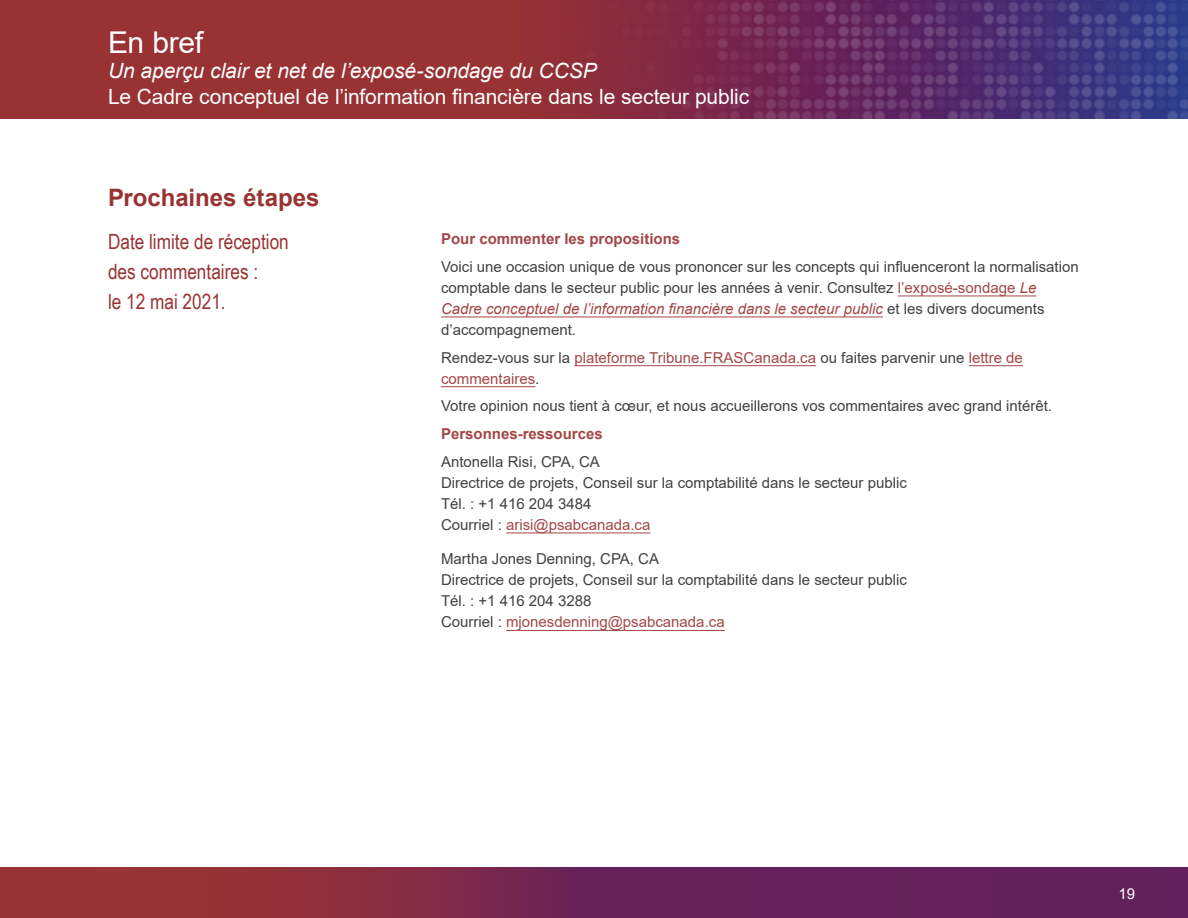
<style>
.page{position:relative;width:1188px;height:918px;background:#fff}
.page>*{position:absolute;margin:0;border:0;box-sizing:border-box;transform-origin:0 0}
.t1{font:30px "Arial";letter-spacing:-.015em;color:#fff}
.t2{font:700 24px "Arial";color:#933}
.t3{font:21px "Arial";letter-spacing:-.005em;color:#fff}
.t4{font:21px/30px "Arial Narrow";color:#933}
.t5{font:italic 21px "Arial";letter-spacing:-.005em;color:#fff}
.t6{font:15px/21px "Arial";color:#414042}
.t7{font:15px/21px "Arial";color:#a34747}
.t8{font:700 15px "Arial";color:#a34747}
.t9{font:15px "Arial";color:#fff}
.s1{color:#a34747}
.s2{font-style:italic;color:#a34747}
.s3{color:#414042}
</style>
<div class="page">
<div style="left:0;top:0;width:523px;height:119px;background:#933"></div>
<img style="left:523px;top:0;width:665px;height:119px">
<svg style="left:0;top:868px;width:1188px;height:50px;background:#77274c"></svg>
<hr style="left:898px;top:296px;width:138px;height:1px;background:#a34747">
<hr style="left:441px;top:317px;width:442px;height:1px;background:#a34747">
<hr style="left:574px;top:365px;width:242px;height:1px;background:#a34747">
<hr style="left:969px;top:365px;width:54px;height:1px;background:#a34747">
<hr style="left:441px;top:386px;width:94px;height:1px;background:#a34747">
<hr style="left:506px;top:533px;width:144px;height:1px;background:#a34747">
<hr style="left:506px;top:630px;width:219px;height:1px;background:#a34747">
<h1 class="t1" style="left:108px;top:22px;width:97px">En bref</h1>
<h3 class="t5" style="left:108px;top:57px;width:490px">Un aperçu clair et net de l’exposé-sondage du CCSP</h3>
<h3 class="t3" style="left:108px;top:82px;width:643px">Le Cadre conceptuel de l’information financière dans le secteur public</h3>
<h2 class="t2" style="left:108px;top:181px;width:213px">Prochaines étapes</h2>
<p class="t4" style="left:108px;top:225px;width:182px">Date limite de réception des commentaires :<br>le 12 mai 2021.</p>
<h3 class="t8" style="left:441px;top:228px;width:241px">Pour commenter les propositions</h3>
<p class="t6" style="left:441px;top:256px;width:639px">Voici une occasion unique de vous prononcer sur les concepts qui influenceront la normalisation comptable dans le secteur public pour les années à venir. Consultez <span class="s1">l’exposé-sondage</span> <span class="s2">Le Cadre conceptuel de l’information financière dans le secteur public</span> et les divers documents d’accompagnement.</p>
<p class="t7" style="left:441px;top:347px;width:583px"><span class="s3">Rendez-vous sur la</span> plateforme Tribune.FRASCanada.ca <span class="s3">ou faites parvenir une</span> lettre de commentaires<span class="s3">.</span></p>
<p class="t6" style="left:441px;top:396px;width:613px">Votre opinion nous tient à cœur, et nous accueillerons vos commentaires avec grand intérêt.</p>
<h3 class="t8" style="left:441px;top:423px;width:163px">Personnes-ressources</h3>
<p class="t6" style="left:441px;top:451px;width:467px">Antonella Risi, CPA, CA<br>Directrice de projets, Conseil sur la comptabilité dans le secteur public Tél. : +1 416 204 3484<br>Courriel : <span class="s1">arisi@psabcanada.ca</span></p>
<p class="t6" style="left:441px;top:549px;width:467px">Martha Jones Denning, CPA, CA<br>Directrice de projets, Conseil sur la comptabilité dans le secteur public Tél. : +1 416 204 3288<br>Courriel : <span class="s1">mjonesdenning@psabcanada.ca</span></p>
<p class="t9" style="left:1119px;top:883px;width:18px">19</p>
</div>
